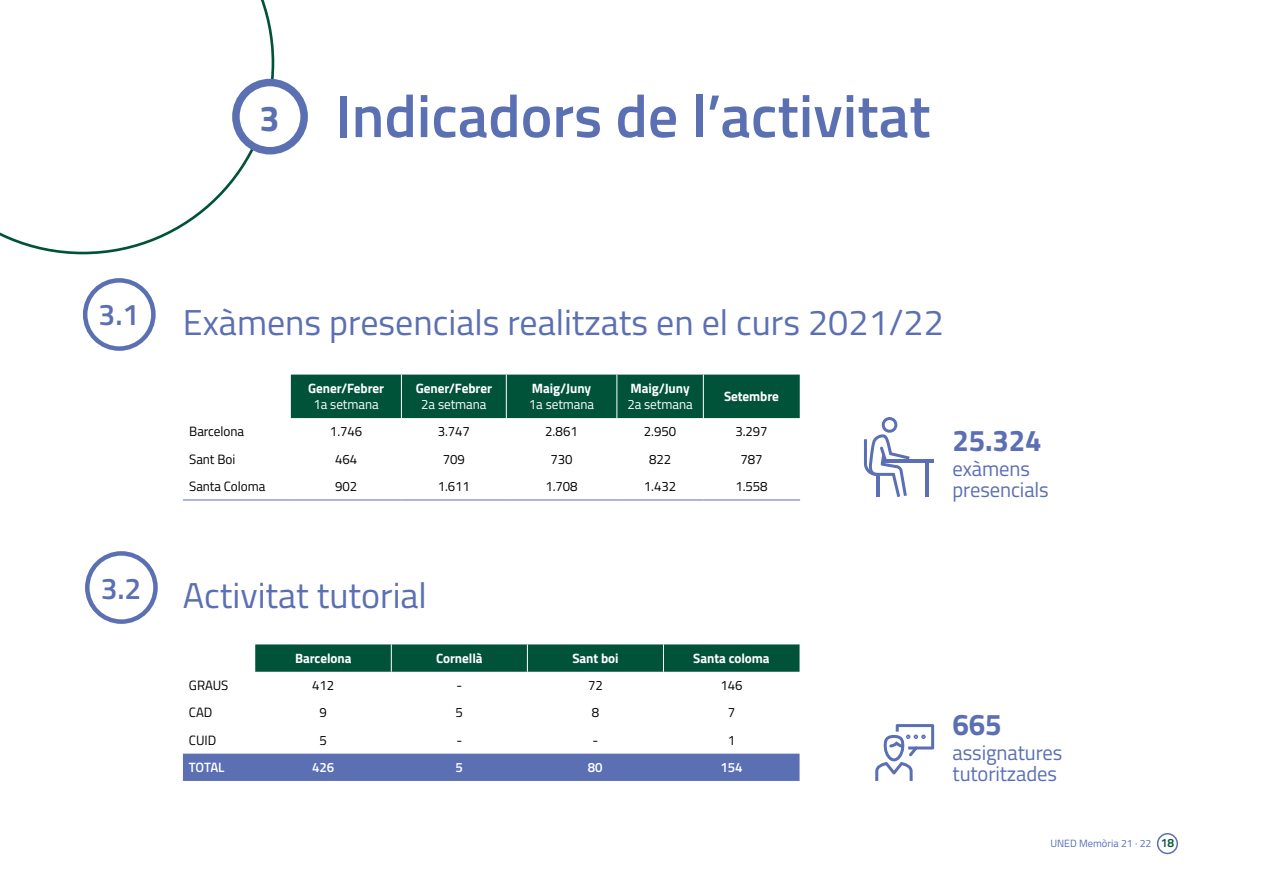
<style>
.page{position:relative;width:1263px;height:893px;background:#fff}
.page>*{position:absolute;margin:0;border:0;box-sizing:border-box;transform-origin:0 0}
.t1{font:600 60px "Titillium Web";color:#5b6fb3}
.t2{font:36px "Titillium Web";color:#5b6fb3}
.t3{font:700 36px "Titillium Web";color:#5b6fb3}
.t4{font:700 30px "Titillium Web";letter-spacing:-.005em;color:#5b6fb3}
.t5{font:600 30px "Titillium Web";color:#5b6fb3}
.t6{font:21px/21px "Titillium Web";letter-spacing:-.005em;color:#5b6fb3}
.t7{font:13.5px "Titillium Web";letter-spacing:-.005em;color:#000}
.t8{font:700 13.5px "Titillium Web";letter-spacing:-.005em;color:#fff}
.t9{font:13.5px "Titillium Web";letter-spacing:-.005em;color:#fff}
.t10{font:600 13.5px "Titillium Web";letter-spacing:-.005em;color:#fff}
.t11{font:10.5px "Titillium Web";color:#5b6fb3}
.s1{font-weight:600;font-size:12px;color:#005239}
</style>
<div class="page">
<div style="left:1157px;top:833px;width:21px;height:21px;border:2px solid #5b6fb3;border-radius:50%"></div>
<svg style="left:0;top:0;width:274px;height:254px"></svg>
<div style="left:236px;top:83px;width:68px;height:68px;background:#fff;border-radius:50%"></div>
<div style="left:232px;top:79px;width:76px;height:75px;border:8px solid #5b6fb3;border-radius:50%"></div>
<div style="left:83px;top:278px;width:73px;height:73px;border:4px solid #5b6fb3;border-radius:50%"></div>
<div style="left:85px;top:551px;width:73px;height:73px;border:4px solid #5b6fb3;border-radius:50%"></div>
<div style="left:291px;top:375px;width:509px;height:43px;background:#005239"></div>
<hr style="left:401px;top:375px;width:1px;height:43px;background:#fff">
<hr style="left:506px;top:375px;width:1px;height:43px;background:#fff">
<hr style="left:616px;top:375px;width:1px;height:43px;background:#fff">
<hr style="left:703px;top:375px;width:1px;height:43px;background:#fff">
<hr style="left:183px;top:500px;width:108px;height:1px;background:#5b6fb3">
<hr style="left:291px;top:500px;width:110px;height:1px;background:#5b6fb3">
<hr style="left:401px;top:500px;width:105px;height:1px;background:#5b6fb3">
<hr style="left:506px;top:500px;width:111px;height:1px;background:#5b6fb3">
<hr style="left:617px;top:500px;width:86px;height:1px;background:#5b6fb3">
<hr style="left:703px;top:500px;width:97px;height:1px;background:#5b6fb3">
<div style="left:183px;top:754px;width:616px;height:27px;background:#5b6fb3"></div>
<svg style="left:255px;top:644px;width:544px;height:28px;background:#07573f"></svg>
<svg style="left:864px;top:417px;width:46px;height:80px"></svg>
<hr style="left:882px;top:459px;width:52px;height:3px;background:#5b6fb3">
<hr style="left:925px;top:461px;width:3px;height:35px;background:#5b6fb3">
<hr style="left:877px;top:475px;width:3px;height:21px;background:#5b6fb3">
<svg style="left:875px;top:724px;width:59px;height:57px"></svg>
<h2 class="t3" style="left:260px;top:91px;width:22px">3</h2>
<h1 class="t1" style="left:335px;top:71px;width:597px">Indicadors de l’activitat</h1>
<h3 class="t5" style="left:99px;top:292px;width:42px">3.1</h3>
<h3 class="t5" style="left:101px;top:565px;width:42px">3.2</h3>
<h2 class="t2" style="left:183px;top:296px;width:762px">Exàmens presencials realitzats en el curs 2021/22</h2>
<p class="t8" style="left:308px;top:378px;width:78px">Gener/Febrer</p>
<p class="t9" style="left:313px;top:394px;width:67px">1a setmana</p>
<p class="t8" style="left:416px;top:378px;width:78px">Gener/Febrer</p>
<p class="t9" style="left:421px;top:394px;width:67px">2a setmana</p>
<p class="t8" style="left:532px;top:378px;width:61px">Maig/Juny</p>
<p class="t9" style="left:529px;top:394px;width:67px">1a setmana</p>
<p class="t8" style="left:630px;top:378px;width:61px">Maig/Juny</p>
<p class="t9" style="left:627px;top:394px;width:67px">2a setmana</p>
<p class="t8" style="left:724px;top:386px;width:57px">Setembre</p>
<p class="t7" style="left:189px;top:422px;width:56px">Barcelona</p>
<p class="t7" style="left:330px;top:422px;width:34px">1.746</p>
<p class="t7" style="left:438px;top:422px;width:34px">3.747</p>
<p class="t7" style="left:545px;top:422px;width:34px">2.861</p>
<p class="t7" style="left:644px;top:422px;width:34px">2.950</p>
<p class="t7" style="left:735px;top:422px;width:34px">3.297</p>
<p class="t7" style="left:189px;top:449px;width:47px">Sant Boi</p>
<p class="t7" style="left:335px;top:449px;width:24px">464</p>
<p class="t7" style="left:443px;top:449px;width:24px">709</p>
<p class="t7" style="left:550px;top:449px;width:24px">730</p>
<p class="t7" style="left:649px;top:449px;width:24px">822</p>
<p class="t7" style="left:740px;top:449px;width:24px">787</p>
<p class="t7" style="left:189px;top:476px;width:78px">Santa Coloma</p>
<p class="t7" style="left:335px;top:476px;width:24px">902</p>
<p class="t7" style="left:438px;top:476px;width:34px">1.611</p>
<p class="t7" style="left:545px;top:476px;width:34px">1.708</p>
<p class="t7" style="left:644px;top:476px;width:34px">1.432</p>
<p class="t7" style="left:735px;top:476px;width:34px">1.558</p>
<h3 class="t4" style="left:952px;top:417px;width:91px">25.324</h3>
<h3 class="t6" style="left:952px;top:457px;width:98px">exàmens presencials</h3>
<h2 class="t2" style="left:183px;top:569px;width:245px">Activitat tutorial</h2>
<p class="t8" style="left:295px;top:648px;width:58px">Barcelona</p>
<p class="t8" style="left:436px;top:648px;width:48px">Cornellà</p>
<p class="t8" style="left:572px;top:648px;width:48px">Sant boi</p>
<p class="t8" style="left:693px;top:648px;width:78px">Santa coloma</p>
<p class="t7" style="left:189px;top:675px;width:41px">GRAUS</p>
<p class="t7" style="left:312px;top:675px;width:24px">412</p>
<p class="t7" style="left:456px;top:675px;width:7px">-</p>
<p class="t7" style="left:588px;top:675px;width:16px">72</p>
<p class="t7" style="left:720px;top:675px;width:24px">146</p>
<p class="t7" style="left:189px;top:703px;width:25px">CAD</p>
<p class="t7" style="left:320px;top:703px;width:9px">9</p>
<p class="t7" style="left:456px;top:703px;width:9px">5</p>
<p class="t7" style="left:592px;top:703px;width:9px">8</p>
<p class="t7" style="left:728px;top:703px;width:9px">7</p>
<p class="t7" style="left:189px;top:730px;width:29px">CUID</p>
<p class="t7" style="left:319px;top:730px;width:9px">5</p>
<p class="t7" style="left:456px;top:730px;width:7px">-</p>
<p class="t7" style="left:592px;top:730px;width:7px">-</p>
<p class="t7" style="left:728px;top:730px;width:9px">1</p>
<p class="t10" style="left:189px;top:757px;width:37px">TOTAL</p>
<p class="t10" style="left:312px;top:757px;width:24px">426</p>
<p class="t10" style="left:456px;top:757px;width:9px">5</p>
<p class="t10" style="left:588px;top:757px;width:16px">80</p>
<p class="t10" style="left:720px;top:757px;width:24px">154</p>
<h3 class="t4" style="left:952px;top:701px;width:51px">665</h3>
<h3 class="t6" style="left:952px;top:741px;width:111px">assignatures tutoritzades</h3>
<p class="t11" style="left:1050px;top:836px;width:125px">UNED Memòria 21 · 22 <span class="s1">18</span></p>
</div>
